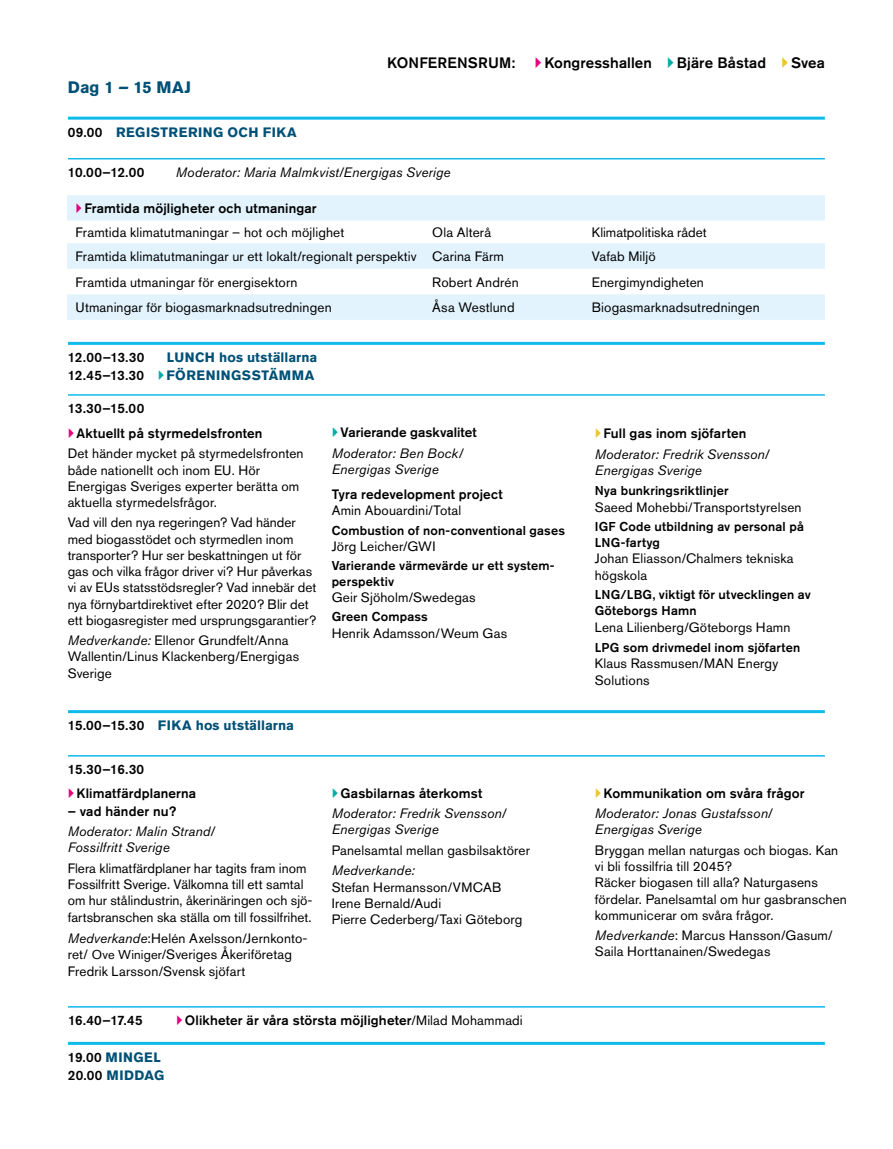
<style>
.page{position:relative;width:893px;height:1149px;background:#fff}
.page>*{position:absolute;margin:0;border:0;box-sizing:border-box;transform-origin:0 0}
.t1{font:700 16.5px "Akzidenz Grotesk Std";letter-spacing:.005em;color:#005076}
.t2{font:500 15px "Akzidenz Grotesk Std";letter-spacing:.01em;color:#000}
.t3{font:13.5px/16.2px "Akzidenz Grotesk Std";letter-spacing:.01em;color:#000}
.t4{font:500 13.5px "Akzidenz Grotesk Std";letter-spacing:.01em;color:#000}
.t5{font:italic 13.5px/16.2px "Akzidenz Grotesk Std";letter-spacing:.01em;color:#000}
.t6{font:700 13.5px/18px "Akzidenz Grotesk Std";letter-spacing:.035em;color:#005076}
.t7{font:700 13.5px "Akzidenz Grotesk Std";letter-spacing:.005em;color:#005076}
.t8{font:700 13.5px "Akzidenz Grotesk Std";letter-spacing:.01em;color:#005076}
.t9{font:500 12.75px/16.2px "Akzidenz Grotesk Std";letter-spacing:.015em;color:#000}
.s1{font-style:italic}
.s2{font-weight:500;color:#000}
.s3{font-size:12.75px}
.s4{font-weight:400}
</style>
<div class="page">
<hr style="left:68px;top:158px;width:757px;height:1px;background:#10bbec">
<hr style="left:68px;top:394px;width:757px;height:1px;background:#10bbec">
<hr style="left:68px;top:710px;width:757px;height:3px;background:#10bbec">
<hr style="left:68px;top:342px;width:757px;height:3px;background:#10bbec">
<hr style="left:68px;top:117px;width:757px;height:3px;background:#10bbec">
<hr style="left:68px;top:1041px;width:757px;height:3px;background:#10bbec">
<hr style="left:68px;top:754px;width:757px;height:2px;background:#10bbec">
<hr style="left:68px;top:1005px;width:757px;height:2px;background:#10bbec">
<svg style="left:67px;top:195px;width:758px;height:125px;fill:#e2f3fd"></svg>
<svg style="left:77px;top:203px;width:19px;height:11px"></svg>
<p class="t1" style="left:68px;top:78px;width:125px">Dag 1 <span class="s1">–</span> 15 MAJ</p>
<p class="t6" style="left:68px;top:123px;width:230px"><span class="s2">09.00</span> REGISTRERING OCH FIKA</p>
<p class="t2" style="left:387px;top:54px;width:130px">KONFERENSRUM:</p>
<p class="t2" style="left:544px;top:54px;width:109px">Kongresshallen</p>
<p class="t2" style="left:677px;top:54px;width:91px">Bjäre Båstad</p>
<p class="t2" style="left:791px;top:54px;width:35px">Svea</p>
<p class="t4" style="left:68px;top:163px;width:78px">10.00–12.00</p>
<p class="t5" style="left:176px;top:163px;width:276px">Moderator: Maria Malmkvist/Energigas Sverige</p>
<p class="t4" style="left:84px;top:200px;width:234px">Framtida möjligheter och utmaningar</p>
<p class="t3" style="left:76px;top:224px;width:270px">Framtida klimatutmaningar – hot och möjlighet</p>
<p class="t3" style="left:432px;top:224px;width:60px">Ola Alterå</p>
<p class="t3" style="left:592px;top:224px;width:117px">Klimatpolitiska rådet</p>
<p class="t3" style="left:76px;top:248px;width:430px">Framtida klimatutmaningar ur ett lokalt/regionalt perspektiv Carina Färm</p>
<p class="t3" style="left:592px;top:248px;width:65px">Vafab Miljö</p>
<p class="t3" style="left:76px;top:274px;width:223px">Framtida utmaningar för energisektorn</p>
<p class="t3" style="left:432px;top:274px;width:88px">Robert Andrén</p>
<p class="t3" style="left:592px;top:274px;width:114px">Energimyndigheten</p>
<p class="t3" style="left:76px;top:299px;width:258px">Utmaningar för biogasmarknadsutredningen</p>
<p class="t3" style="left:432px;top:299px;width:84px">Åsa Westlund</p>
<p class="t3" style="left:592px;top:299px;width:170px">Biogasmarknadsutredningen</p>
<p class="t4" style="left:68px;top:349px;width:78px">12.00–13.30</p>
<p class="t8" style="left:167px;top:349px;width:152px">LUNCH hos utställarna</p>
<p class="t4" style="left:68px;top:367px;width:78px">12.45–13.30</p>
<p class="t6" style="left:167px;top:366px;width:149px">FÖRENINGSSTÄMMA</p>
<p class="t4" style="left:68px;top:399px;width:78px">13.30–15.00</p>
<p class="t4" style="left:77px;top:425px;width:187px">Aktuellt på styrmedelsfronten</p>
<p class="t3" style="left:68px;top:445px;width:237px">Det händer mycket på styrmedelsfronten både nationellt och inom EU. Hör Energigas Sveriges experter berätta om aktuella styrmedelsfrågor.</p>
<p class="t3" style="left:68px;top:514px;width:250px">Vad vill den nya regeringen? Vad händer med biogasstödet och styrmedlen inom transporter? Hur ser beskattningen ut för gas och vilka frågor driver vi? Hur påverkas vi av EUs statsstödsregler? Vad innebär det nya förnybartdirektivet efter 2020? Blir det ett biogasregister med ursprungsgarantier?</p>
<p class="t3" style="left:68px;top:632px;width:233px"><span class="s1">Medverkande:</span> Ellenor Grundfelt/Anna<br>Wallentin/Linus Klackenberg/Energigas<br>Sverige</p>
<p class="t7" style="left:68px;top:717px;width:228px"><span class="s2">15.00–15.30</span> FIKA hos utställarna</p>
<p class="t4" style="left:68px;top:760px;width:78px">15.30–16.30</p>
<p class="t4" style="left:77px;top:784px;width:121px">Klimatfärdplanerna</p>
<p class="t4" style="left:68px;top:802px;width:110px">– vad händer nu?</p>
<p class="t5" style="left:68px;top:823px;width:149px">Moderator: Malin Strand/<br>Fossilfritt Sverige</p>
<p class="t3" style="left:68px;top:859px;width:246px">Flera klimatfärdplaner har tagits fram inom Fossilfritt Sverige. Välkomna till ett samtal om hur stålindustrin, åkerinäringen och sjö&shy;fartsbranschen ska ställa om till fossilfrihet.</p>
<p class="t3" style="left:68px;top:929px;width:241px"><span class="s1">Medverkande</span>:Helén Axelsson/Jernkonto&shy;ret/ <span class="s3">Ove Winiger</span>/Sveriges Åkeriföretag<br>Fredrik Larsson/Svensk sjöfart</p>
<p class="t4" style="left:340px;top:424px;width:138px">Varierande gaskvalitet</p>
<p class="t5" style="left:332px;top:445px;width:133px">Moderator: Ben Bock/<br>Energigas Sverige</p>
<p class="t4" style="left:332px;top:485px;width:173px">Tyra redevelopment project</p>
<p class="t3" style="left:332px;top:502px;width:131px">Amin Abouardini/Total</p>
<p class="t9" style="left:332px;top:521px;width:235px">Combustion of non-conventional gases</p>
<p class="t3" style="left:332px;top:537px;width:105px">Jörg Leicher/GWI</p>
<p class="t9" style="left:332px;top:558px;width:224px;line-height:15.3px">Varierande värmevärde ur ett system&shy;perspektiv</p>
<p class="t3" style="left:332px;top:588px;width:145px">Geir Sjöholm/Swedegas</p>
<p class="t9" style="left:332px;top:608px;width:98px">Green Compass</p>
<p class="t3" style="left:332px;top:624px;width:177px">Henrik Adamsson/Weum Gas</p>
<p class="t4" style="left:340px;top:784px;width:143px">Gasbilarnas återkomst</p>
<p class="t5" style="left:332px;top:805px;width:176px">Moderator: Fredrik Svensson/<br>Energigas Sverige</p>
<p class="t3" style="left:332px;top:841px;width:200px">Panelsamtal mellan gasbilsaktörer</p>
<p class="t5" style="left:332px;top:862px;width:85px">Medverkande:</p>
<p class="t3" style="left:332px;top:878px;width:192px">Stefan Hermansson/VMCAB<br>Irene Bernald/Audi<br>Pierre Cederberg/Taxi Göteborg</p>
<p class="t4" style="left:68px;top:1011px;width:76px">16.40–17.45</p>
<p class="t4" style="left:185px;top:1011px;width:339px">Olikheter är våra största möjligheter<span class="s4">/Milad Mohammadi</span></p>
<p class="t6" style="left:68px;top:1047px;width:98px"><span class="s2">19.00</span> MINGEL<br><span class="s2">20.00</span> MIDDAG</p>
<p class="t4" style="left:603px;top:425px;width:145px">Full gas inom sjöfarten</p>
<p class="t5" style="left:595px;top:445px;width:176px">Moderator: Fredrik Svensson/<br>Energigas Sverige</p>
<p class="t9" style="left:595px;top:482px;width:135px">Nya bunkringsriktlinjer</p>
<p class="t3" style="left:595px;top:498px;width:208px">Saeed Mohebbi/Transportstyrelsen</p>
<p class="t9" style="left:595px;top:518px;width:211px">IGF Code utbildning av personal på<br>LNG-fartyg</p>
<p class="t3" style="left:595px;top:550px;width:200px">Johan Eliasson/Chalmers tekniska högskola</p>
<p class="t9" style="left:595px;top:586px;width:217px">LNG/LBG, viktigt för utvecklingen av<br>Göteborgs Hamn</p>
<p class="t3" style="left:595px;top:618px;width:197px">Lena Lilienberg/Göteborgs Hamn</p>
<p class="t9" style="left:595px;top:639px;width:207px">LPG som drivmedel inom sjöfarten</p>
<p class="t3" style="left:595px;top:655px;width:185px">Klaus Rassmusen/MAN Energy<br>Solutions</p>
<p class="t4" style="left:604px;top:784px;width:202px">Kommunikation om svåra frågor</p>
<p class="t5" style="left:595px;top:805px;width:179px">Moderator: Jonas Gustafsson/<br>Energigas Sverige</p>
<p class="t3" style="left:595px;top:841px;width:254px">Bryggan mellan naturgas och biogas. Kan vi bli fossilfria till 2045?<br>Räcker biogasen till alla? Naturgasens fördelar. Panelsamtal om hur gasbranschen kommunicerar om svåra frågor.</p>
<p class="t3" style="left:595px;top:927px;width:239px"><span class="s1">Medverkande</span>: Marcus Hansson/Gasum/<br>Saila Horttanainen/Swedegas</p>
</div>
